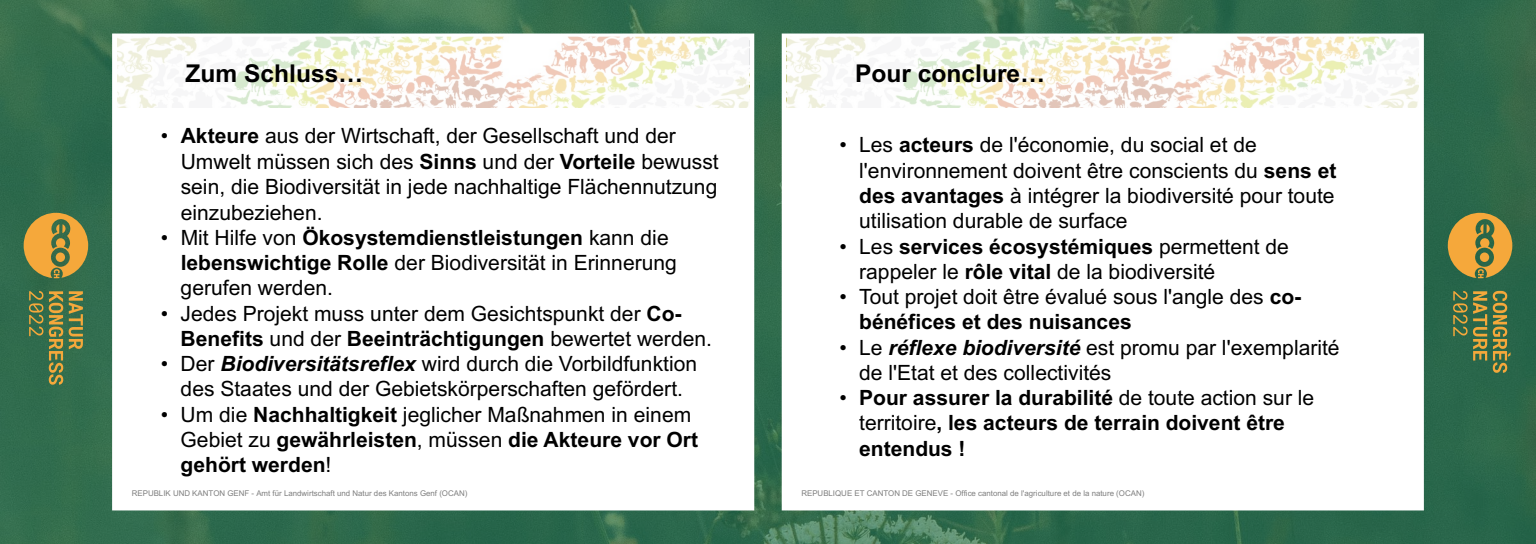
<style>
.page{position:relative;width:1536px;height:544px;background:#fff}
.page>*{position:absolute;margin:0;border:0;box-sizing:border-box;transform-origin:0 0}
.t1{font:700 24.56px "Arial";color:#000}
.t2{font:21.04px/25.5px "Arial";color:#000}
.t3{font:700 21.04px/25.5px "Arial";color:#000}
.t4{font:7.88px "Arial";color:#7f7f7f}
.s1{font-weight:700}
.s2{font-weight:700;font-style:italic}
.s3{font-weight:400}
</style>
<div class="page">
<img style="left:0;top:0;width:1536px;height:544px">
<div style="left:117px;top:35px;width:632px;height:474px;background:#fff"></div>
<div style="left:117px;top:35px;width:632px;height:73px;background:#fff;opacity:.7"></div>
<div style="left:134px;top:357px;width:117px;height:118px;border:1px solid #fff;border-radius:19px"></div>
<svg style="left:29px;top:291px;width:14px;height:45px"></svg>
<svg style="left:49px;top:291px;width:14px;height:94px"></svg>
<svg style="left:69px;top:291px;width:14px;height:58px"></svg>
<svg style="left:23px;top:212px;width:66px;height:66px;background:#a99041"></svg>
<div style="left:787px;top:35px;width:632px;height:474px;background:#fff"></div>
<div style="left:787px;top:35px;width:632px;height:73px;background:#fff;opacity:.7"></div>
<div style="left:804px;top:357px;width:116px;height:118px;border:1px solid #fff;border-radius:19px"></div>
<svg style="left:1453px;top:291px;width:34px;height:70px;background:#647945"></svg>
<svg style="left:1493px;top:291px;width:18px;height:82px"></svg>
<svg style="left:1448px;top:212px;width:65px;height:66px;background:#a88e40"></svg>
<p class="t1" style="left:186px;top:56px;width:179px">Zum Schluss…</p>
<p class="t2" style="left:181px;top:123px;width:540px;text-indent:-20px">• <span class="s1">Akteure</span> aus der Wirtschaft, der Gesellschaft und der Umwelt müssen sich des <span class="s1">Sinns</span> und der <span class="s1">Vorteile</span> bewusst sein, die Biodiversität in jede nachhaltige Flächennutzung einzubeziehen.</p>
<p class="t2" style="left:181px;top:225px;width:498px;line-height:25px;text-indent:-20px">• Mit Hilfe von <span class="s1">Ökosystemdienstleistungen</span> kann die <span class="s1">lebenswichtige Rolle</span> der Biodiversität in Erinnerung gerufen werden.</p>
<p class="t2" style="left:181px;top:300px;width:533px;text-indent:-20px">• Jedes Projekt muss unter dem Gesichtspunkt der <span class="s1">Co-<br>Benefits</span> und der <span class="s1">Beeinträchtigungen</span> bewertet werden.</p>
<p class="t2" style="left:161px;top:352px;width:538px;line-height:24.6px;text-align:center">• Der <span class="s2">Biodiversitätsreflex</span> wird durch die Vorbildfunktion des Staates und der Gebietskörperschaften gefördert.</p>
<p class="t3" style="left:181px;top:402px;width:519px;text-indent:-20px"><span class="s3">• Um die</span> Nachhaltigkeit <span class="s3">jeglicher Maßnahmen in einem<br>Gebiet zu</span> gewährleisten<span class="s3">, müssen</span> die Akteure vor Ort gehört werden<span class="s3">!</span></p>
<p class="t4" style="left:132px;top:488px;width:337px">REPUBLIK UND KANTON GENF - Amt für Landwirtschaft und Natur des Kantons Genf (OCAN)</p>
<p class="t1" style="left:855px;top:56px;width:191px">Pour conclure…</p>
<p class="t2" style="left:859px;top:132px;width:479px;text-indent:-20px">• Les <span class="s1">acteurs</span> de l'économie, du social et de l'environnement doivent être conscients du <span class="s1">sens et des avantages</span> à intégrer la biodiversité pour toute utilisation durable de surface</p>
<p class="t2" style="left:859px;top:234px;width:431px;line-height:24.6px;text-indent:-20px">• Les <span class="s1">services écosystémiques</span> permettent de rappeler le <span class="s1">rôle vital</span> de la biodiversité</p>
<p class="t2" style="left:859px;top:284px;width:444px;text-indent:-20px">• Tout projet doit être évalué sous l'angle des <span class="s1">co&shy;bénéfices et des nuisances</span></p>
<p class="t2" style="left:859px;top:334px;width:482px;text-indent:-20px">• Le <span class="s2">réflexe biodiversité</span> est promu par l'exemplarité de l'Etat et des collectivités</p>
<p class="t3" style="left:859px;top:385px;width:457px;text-indent:-20px"><span class="s3">•</span> Pour assurer la durabilité <span class="s3">de toute action sur le territoire</span>, les acteurs de terrain doivent être entendus !</p>
<p class="t4" style="left:801px;top:488px;width:344px">REPUBLIQUE ET CANTON DE GENEVE - Office cantonal de l'agriculture et de la nature (OCAN)</p>
</div>
